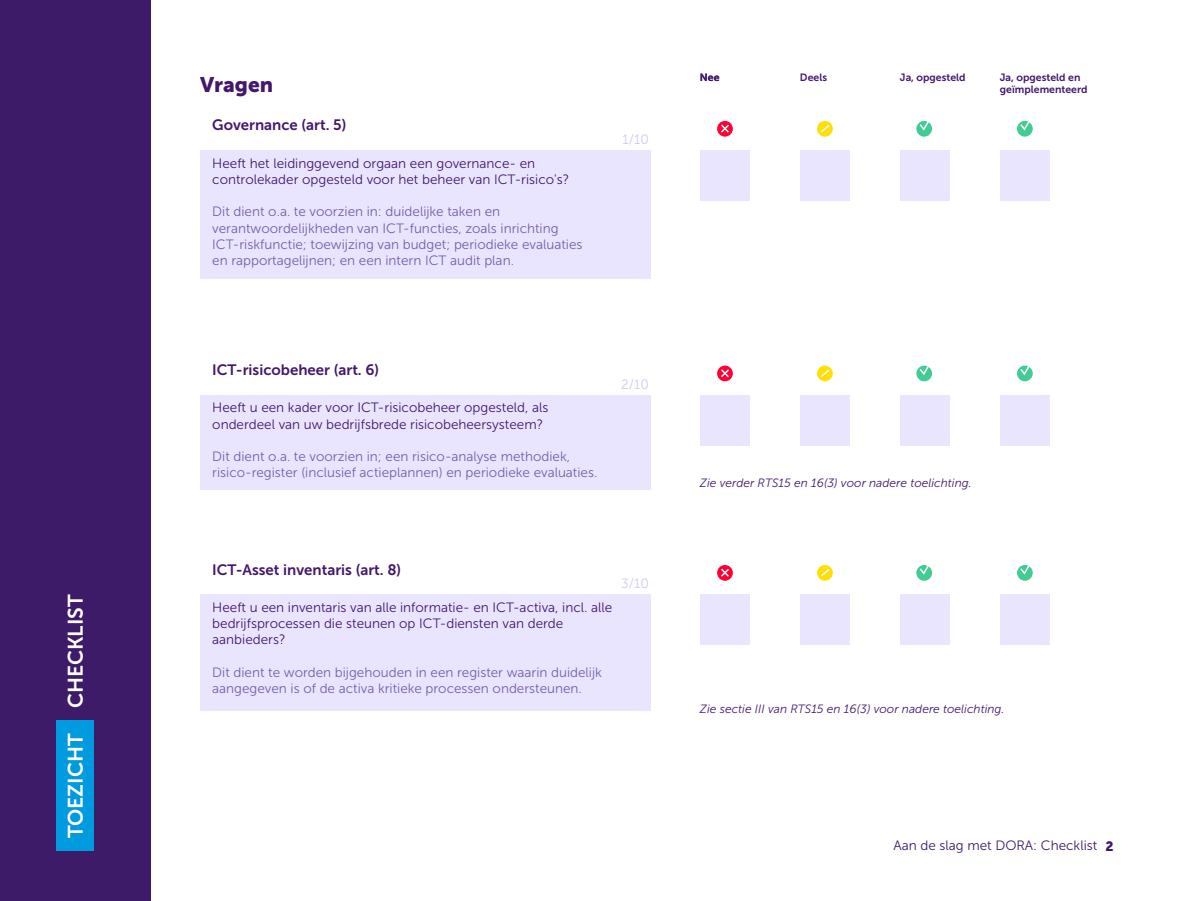
<style>
.page{position:relative;width:1200px;height:901px;background:#fff}
.page>*{position:absolute;margin:0;border:0;box-sizing:border-box;transform-origin:0 0}
.t1{font:21px "Museo Sans 700";color:#fff}
.t2{font:21px "Museo Sans 900";color:#43186c}
.t3{font:15px "Museo Sans 700";color:#43186c}
.t4{font:13.5px/16.2px "Museo Sans 300";color:#7560a7}
.t5{font:13.5px/16.2px "Museo Sans 300";color:#43186c}
.t6{font:13.5px "Museo Sans 300";color:#3e1b68}
.t7{font:13.5px "Museo Sans 300";color:#d3c7ef}
.t8{font:13.5px "Museo Sans 900";color:#3e1b68}
.t9{font:italic 12px "Museo Sans 300";color:#43186c}
.t10{font:10.5px/12.6px "Museo Sans 700";color:#43186c}
</style>
<div class="page">
<div style="left:0;top:0;width:150px;height:900px;background:#3e1b68"></div>
<div style="left:56px;top:720px;width:38px;height:130px;background:#009ade"></div>
<div style="left:200px;top:151px;width:450px;height:128px;background:#eae5ff"></div>
<div style="left:700px;top:151px;width:50px;height:50px;background:#eae5ff"></div>
<div style="left:800px;top:151px;width:50px;height:50px;background:#eae5ff"></div>
<div style="left:900px;top:151px;width:50px;height:50px;background:#eae5ff"></div>
<div style="left:1000px;top:151px;width:50px;height:50px;background:#eae5ff"></div>
<div style="left:200px;top:395px;width:450px;height:95px;background:#eae5ff"></div>
<div style="left:700px;top:395px;width:50px;height:50px;background:#eae5ff"></div>
<div style="left:800px;top:395px;width:50px;height:50px;background:#eae5ff"></div>
<div style="left:900px;top:395px;width:50px;height:50px;background:#eae5ff"></div>
<div style="left:1000px;top:395px;width:50px;height:50px;background:#eae5ff"></div>
<div style="left:200px;top:594px;width:450px;height:116px;background:#eae5ff"></div>
<div style="left:700px;top:594px;width:50px;height:50px;background:#eae5ff"></div>
<div style="left:800px;top:594px;width:50px;height:50px;background:#eae5ff"></div>
<div style="left:900px;top:594px;width:50px;height:50px;background:#eae5ff"></div>
<div style="left:1000px;top:594px;width:50px;height:50px;background:#eae5ff"></div>
<div style="left:1017px;top:121px;width:16px;height:15px;background:#41cc93;border-radius:50%"></div>
<svg style="left:1019px;top:120px;width:12px;height:11px"></svg>
<div style="left:916px;top:121px;width:16px;height:15px;background:#41cc93;border-radius:50%"></div>
<svg style="left:918px;top:120px;width:12px;height:11px"></svg>
<svg style="left:817px;top:121px;width:16px;height:15px"></svg>
<svg style="left:819px;top:123px;width:12px;height:11px"></svg>
<svg style="left:717px;top:121px;width:16px;height:15px"></svg>
<svg style="left:719px;top:123px;width:12px;height:11px"></svg>
<svg style="left:1017px;top:365px;width:16px;height:16px"></svg>
<svg style="left:1019px;top:365px;width:12px;height:11px"></svg>
<div style="left:916px;top:365px;width:16px;height:16px;background:#41cc93;border-radius:50%"></div>
<svg style="left:918px;top:365px;width:12px;height:10px"></svg>
<svg style="left:817px;top:365px;width:16px;height:16px"></svg>
<svg style="left:819px;top:368px;width:12px;height:10px"></svg>
<svg style="left:717px;top:365px;width:16px;height:16px"></svg>
<svg style="left:719px;top:367px;width:12px;height:12px"></svg>
<div style="left:1017px;top:564px;width:16px;height:16px;background:#41cc93;border-radius:50%"></div>
<svg style="left:1019px;top:564px;width:12px;height:11px"></svg>
<div style="left:916px;top:564px;width:16px;height:16px;background:#41cc93;border-radius:50%"></div>
<svg style="left:918px;top:564px;width:12px;height:11px"></svg>
<svg style="left:817px;top:564px;width:16px;height:16px"></svg>
<svg style="left:819px;top:567px;width:12px;height:10px"></svg>
<svg style="left:717px;top:564px;width:16px;height:16px"></svg>
<svg style="left:719px;top:566px;width:12px;height:12px"></svg>
<h1 class="t1" style="left:64px;top:837px;width:245px;rotate:-90deg">TOEZICHT CHECKLIST</h1>
<h1 class="t2" style="left:200px;top:73px;width:75px">Vragen</h1>
<p class="t3" style="left:212px;top:117px;width:136px">Governance (art. 5)</p>
<p class="t5" style="left:212px;top:155px;width:359px">Heeft het leidinggevend orgaan een governance- en controlekader opgesteld voor het beheer van ICT-risico's?</p>
<p class="t4" style="left:212px;top:204px;width:372px">Dit dient o.a. te voorzien in: duidelijke taken en verantwoordelijkheden van ICT-functies, zoals inrichting ICT-riskfunctie; toewijzing van budget; periodieke evaluaties en rapportagelijnen; en een intern ICT audit plan.</p>
<p class="t7" style="left:622px;top:132px;width:28px">1/10</p>
<p class="t3" style="left:212px;top:361px;width:168px">ICT-risicobeheer (art. 6)</p>
<p class="t5" style="left:212px;top:399px;width:338px">Heeft u een kader voor ICT-risicobeheer opgesteld, als onderdeel van uw bedrijfsbrede risicobeheersysteem?</p>
<p class="t4" style="left:212px;top:448px;width:387px">Dit dient o.a. te voorzien in; een risico-analyse methodiek, risico-register (inclusief actieplannen) en periodieke evaluaties.</p>
<p class="t7" style="left:621px;top:377px;width:29px">2/10</p>
<p class="t3" style="left:212px;top:560px;width:190px">ICT-Asset inventaris (art. 8)</p>
<p class="t5" style="left:212px;top:599px;width:401px">Heeft u een inventaris van alle informatie- en ICT-activa, incl. alle bedrijfsprocessen die steunen op ICT-diensten van derde aanbieders?</p>
<p class="t4" style="left:212px;top:663px;width:391px">Dit dient te worden bijgehouden in een register waarin duidelijk aangegeven is of de activa kritieke processen ondersteunen.</p>
<p class="t7" style="left:621px;top:575px;width:29px">3/10</p>
<p class="t10" style="left:700px;top:71px;width:21px">Nee</p>
<p class="t10" style="left:800px;top:71px;width:29px">Deels</p>
<p class="t10" style="left:900px;top:71px;width:67px">Ja, opgesteld</p>
<p class="t10" style="left:1000px;top:71px;width:89px">Ja, opgesteld en geïmplementeerd</p>
<p class="t9" style="left:700px;top:476px;width:273px">Zie verder RTS15 en 16(3) voor nadere toelichting.</p>
<p class="t9" style="left:700px;top:702px;width:306px">Zie sectie III van RTS15 en 16(3) voor nadere toelichting.</p>
<p class="t6" style="left:894px;top:837px;width:205px">Aan de slag met DORA: Checklist</p>
<p class="t8" style="left:1106px;top:838px;width:10px">2</p>
</div>
